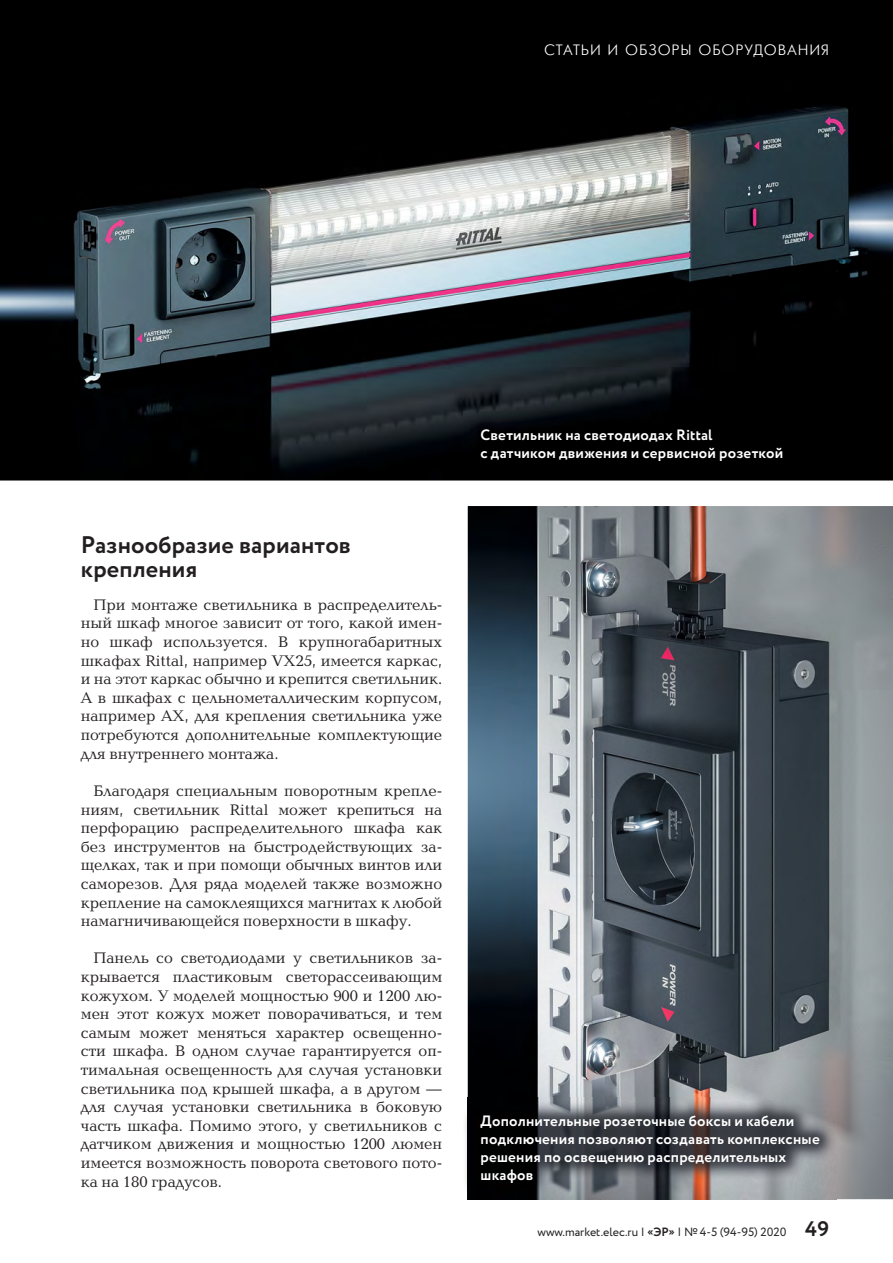
<style>
.page{position:relative;width:893px;height:1263px;background:#fff}
.page>*{position:absolute;margin:0;border:0;box-sizing:border-box;transform-origin:0 0}
.t1{font:700 24px/24.6px "Circe";letter-spacing:.005em;color:#231f20}
.t2{font:15.75px/18.6px "Baltica C";color:#231f20;text-align:justify}
.t3{font:700 15px/18px "Circe";letter-spacing:.015em;color:#fff}
.t4{font:15px "Futuris C";letter-spacing:.06em;color:#fff}
.t5{font:12px "Circe";color:#231f20}
.s1{font-weight:700;font-size:10.5px}
.s2{font-weight:700}
.s3{font-weight:700;font-size:21px}
</style>
<div class="page">
<img style="left:0;top:0;width:893px;height:480px">
<img style="left:464px;top:412px;width:336px;height:66px">
<img style="left:468px;top:506px;width:425px;height:693px">
<img style="left:468px;top:1097px;width:369px;height:102px">
<p class="t4" style="left:544px;top:42px;width:287px">СТАТЬИ И ОБЗОРЫ ОБОРУДОВАНИЯ</p>
<h1 class="t1" style="left:81px;top:533px;width:272px">Разнообразие вариантов крепления</h1>
<p class="t2" style="left:81px;top:597px;width:363px;text-indent:13px">При монтаже светильника в распределитель&shy;ный шкаф многое зависит от того, какой имен&shy;но шкаф используется. В крупногабаритных шкафах Rittal, например VX25, имеется каркас, и на этот каркас обычно и крепится светильник.<br>А в шкафах с цельнометаллическим корпусом, например AX, для крепления светильника уже потребуются дополнительные комплектующие для внутреннего монтажа.</p>
<p class="t2" style="left:81px;top:783px;width:363px;text-indent:13px">Благодаря специальным поворотным крепле&shy;ниям, светильник Rittal может крепиться на перфорацию распределительного шкафа как без инструментов на быстродействующих за&shy;щелках, так и при помощи обычных винтов или саморезов. Для ряда моделей также возможно крепление на самоклеящихся магнитах к любой намагничивающейся поверхности в шкафу.</p>
<p class="t2" style="left:81px;top:950px;width:363px;text-indent:13px">Панель со светодиодами у светильников за&shy;крывается пластиковым светорассеивающим кожухом. У моделей мощностью 900 и 1200 лю&shy;мен этот кожух может поворачиваться, и тем самым может меняться характер освещенно&shy;сти шкафа. В одном случае гарантируется оп&shy;тимальная освещенность для случая установки светильника под крышей шкафа, а в другом — для случая установки светильника в боковую часть шкафа. Помимо этого, у светильников с датчиком движения и мощностью 1200 люмен имеется возможность поворота светового пото&shy;ка на 180 градусов.</p>
<p class="t3" style="left:480px;top:427px;width:304px">Светильник на светодиодах Rittal<br>с датчиком движения и сервисной розеткой</p>
<p class="t3" style="left:480px;top:1112px;width:341px">Дополнительные розеточные боксы и кабели подключения позволяют создавать комплексные решения по освещению распределительных шкафов</p>
<p class="t5" style="left:538px;top:1224px;width:293px">www.market.elec.ru | <span class="s1">«</span><span class="s2">ЭР</span><span class="s1">»</span> | №4-5 (94-95) 2020 <span class="s3">49</span></p>
</div>
